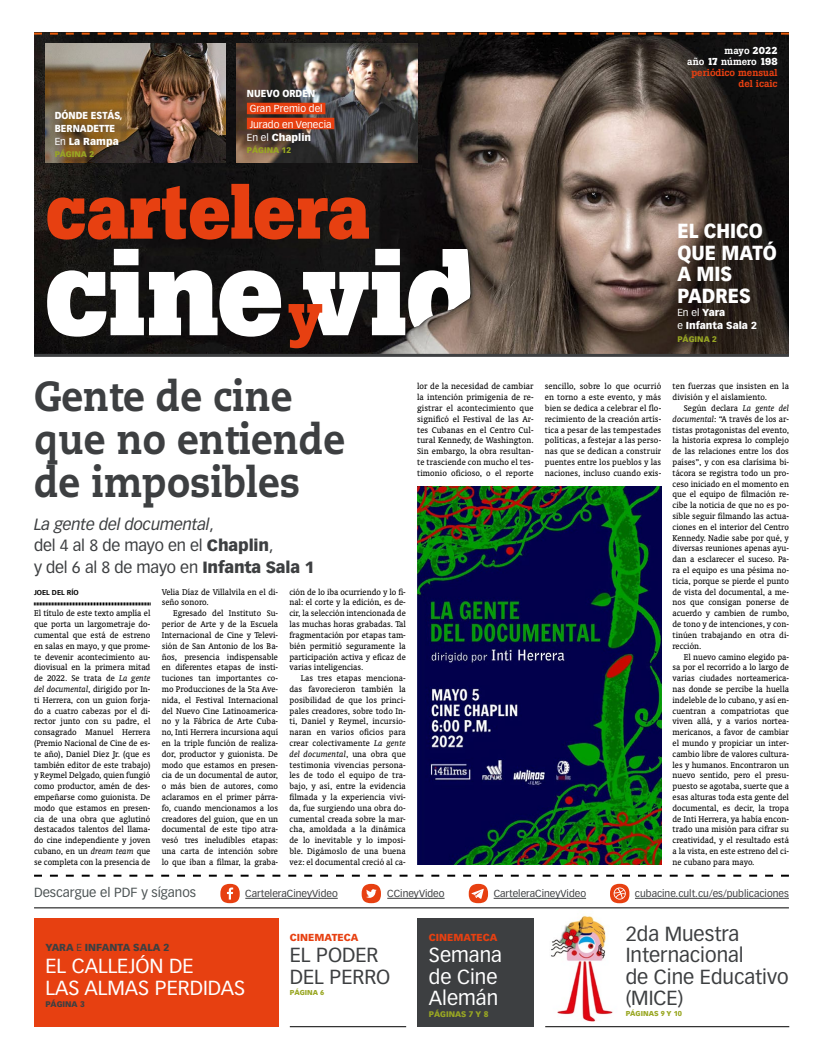
<style>
.page{position:relative;width:823px;height:1061px;background:#fff}
.page>*{position:absolute;margin:0;border:0;box-sizing:border-box;transform-origin:0 0}
.t1{font:700 122px "Boton";letter-spacing:-.01em;color:#fff}
.t2{font:700 77.6px "Boton";letter-spacing:-.005em;color:#e74011}
.t3{font:800 42px/43.2px "Caecilia";color:#3d3f41;scale:.9 1}
.t4{font:20px/21.6px "Vectora LH";color:#3d3f41}
.t5{font:20px/21.6px "Vectora LH";color:#fff}
.t6{font:900 20px/21.6px "Vectora LH";color:#fff;scale:.9 1}
.t7{font:16px/21.6px "Vectora LH";letter-spacing:-.01em;color:#3d3f41}
.t8{font:13px "Vectora LH";color:#4c5354}
.t9{font:10px "Vectora LH";color:#3d3f41}
.t10{font:900 10px/13px "Vectora LH";color:#fff;scale:.9 1}
.t11{font:900 10px/13px "Vectora LH";color:#fff}
.t12{font:10px/15px "Vectora LH";color:#fff}
.t13{font:500 10px/10.8px "Boton";color:#e74011;text-align:right}
.t14{font:500 10px/10.8px "Boton";color:#fff;text-align:right}
.t15{font:900 10px "Vectora LH";color:#e74011}
.t16{font:900 10px "Vectora LH";color:#3d3f41}
.t17{font:9.4px/10.8px "Oranda BT";color:#000;text-align:justify}
.t18{font:900 8px "Vectora LH";color:#99a723}
.t19{font:900 8px "Vectora LH";color:#3d3f41}
.t20{font:900 7px "Vectora LH";color:#99a723}
.t21{font:700 7px "Vectora LH";color:#000}
.s1{font-weight:700}
.s2{font-weight:400}
.s3{font-size:60px;color:#e74011}
.s4{font-style:italic}
.s5{font-weight:900}
</style>
<div class="page">
<img style="left:537px;top:903px;width:92px;height:119px">
<img style="left:34px;top:35px;width:754px;height:319px">
<svg style="left:34px;top:33px;width:754px;height:2px;background:#6b300e"></svg>
<svg style="left:34px;top:602px;width:117px;height:3px"></svg>
<hr style="left:34px;top:354px;width:754px;height:3px;background:#3d3f41">
<hr style="left:34px;top:907px;width:754px;height:1px;background:#000">
<svg style="left:34px;top:874px;width:754px;height:2px"></svg>
<hr style="left:289px;top:1026px;width:117px;height:1px;background:#000">
<img style="left:237px;top:43px;width:180px;height:119px">
<div style="left:247px;top:103px;width:78px;height:11px;background:#e74011"></div>
<div style="left:247px;top:118px;width:87px;height:11px;background:#e74011"></div>
<img style="left:45px;top:43px;width:180px;height:119px">
<hr style="left:493px;top:897px;width:92px;height:1px;background:#3d3f41">
<svg style="left:468px;top:883px;width:20px;height:19px"></svg>
<hr style="left:634px;top:897px;width:154px;height:1px;background:#3d3f41">
<svg style="left:610px;top:883px;width:19px;height:20px"></svg>
<hr style="left:387px;top:897px;width:57px;height:1px;background:#3d3f41">
<svg style="left:361px;top:883px;width:20px;height:19px"></svg>
<hr style="left:245px;top:897px;width:92px;height:1px;background:#3d3f41">
<svg style="left:220px;top:883px;width:19px;height:19px"></svg>
<hr style="left:545px;top:1026px;width:243px;height:1px;background:#000">
<img style="left:417px;top:486px;width:243px;height:378px">
<div style="left:34px;top:918px;width:244px;height:108px;background:#e74011"></div>
<div style="left:417px;top:918px;width:116px;height:108px;background:#3d3f41"></div>
<img style="left:380px;top:212px;width:288px;height:140px">
<p class="t14" style="left:686px;top:45px;width:92px">mayo <span class="s1">2022<br></span>año <span class="s1">17</span> número <span class="s1">198</span></p>
<p class="t10" style="left:55px;top:109px;width:77px">DÓNDE ESTÁS,<br>BERNADETTE<br><span class="s2">En</span> La Rampa</p>
<p class="t18" style="left:55px;top:149px;width:41px">PÁGINA 2</p>
<p class="t10" style="left:247px;top:87px;width:77px">NUEVO ORDEN</p>
<p class="t12" style="left:249px;top:101px;width:83px">Gran Premio del<br>Jurado en Venecia</p>
<p class="t11" style="left:247px;top:130px;width:66px"><span class="s2">En el</span> Chaplin</p>
<p class="t18" style="left:247px;top:145px;width:46px">PÁGINA 12</p>
<h2 class="t2" style="left:45px;top:165px;width:326px">cartelera</h2>
<h1 class="t1" style="left:44px;top:220px;width:570px">cine<span class="s3">y</span>video</h1>
<p class="t13" style="left:691px;top:67px;width:88px">periódico mensual del icaic</p>
<h3 class="t6" style="left:677px;top:220px;width:112px">EL CHICO<br>QUE MATÓ<br>A MIS<br>PADRES</h3>
<p class="t11" style="left:677px;top:305px;width:81px"><span class="s2">En el</span> Yara<br><span class="s2">e</span> Infanta Sala 2</p>
<p class="t18" style="left:677px;top:334px;width:41px">PÁGINA 2</p>
<h3 class="t3" style="left:34px;top:374px;width:347px">Gente de cine que no entiende de imposibles</h3>
<h3 class="t7" style="left:34px;top:513px;width:281px"><span class="s4">La gente del documental</span>,<br>del 4 al 8 de mayo en el <span class="s5">Chaplin</span>,<br>y del 6 al 8 de mayo en <span class="s5">Infanta Sala 1</span></h3>
<p class="t21" style="left:34px;top:587px;width:46px">JOEL DEL RÍO</p>
<p class="t17" style="left:34px;top:607px;width:118px">El título de este texto amplía el que porta un largometraje do&shy;cumental que está de estreno en salas en mayo, y que prome&shy;te devenir acontecimiento au&shy;diovisual en la primera mitad de 2022. Se trata de <span class="s4">La gente del documental</span>, dirigido por In&shy;ti Herrera, con un guion forja&shy;do a cuatro cabezas por el di&shy;rector junto con su padre, el consagrado Manuel Herrera (Premio Nacional de Cine de es&shy;te año), Daniel Diez Jr. (que es también editor de este trabajo) y Reymel Delgado, quien fungió como productor, amén de des&shy;empeñarse como guionista. De modo que estamos en presen&shy;cia de una obra que aglutinó destacados talentos del llama&shy;do cine independiente y joven cubano, en un <span class="s4">dream team</span> que se completa con la presencia de</p>
<p class="t17" style="left:162px;top:586px;width:118px">Velia Díaz de Villalvila en el di&shy;seño sonoro.</p>
<p class="t17" style="left:162px;top:607px;width:118px;text-indent:11px">Egresado del Instituto Su&shy;perior de Arte y de la Escuela Internacional de Cine y Televi&shy;sión de San Antonio de los Ba&shy;ños, presencia indispensable en diferentes etapas de insti&shy;tuciones tan importantes co&shy;mo Producciones de la 5ta Ave&shy;nida, el Festival Internacional del Nuevo Cine Latinoamerica&shy;no y la Fábrica de Arte Cuba&shy;no, Inti Herrera incursiona aquí en la triple función de realiza&shy;dor, productor y guionista. De modo que estamos en presen&shy;cia de un documental de autor, o más bien de autores, como aclaramos en el primer párra&shy;fo, cuando mencionamos a los creadores del guion, que en un documental de este tipo atra&shy;vesó tres ineludibles etapas: una carta de intención sobre lo que iban a filmar, la graba-</p>
<p class="t17" style="left:289px;top:586px;width:118px">ción de lo iba ocurriendo y lo fi&shy;nal: el corte y la edición, es de&shy;cir, la selección intencionada de las muchas horas grabadas. Tal fragmentación por etapas tam&shy;bién permitió seguramente la participación activa y eficaz de varias inteligencias.</p>
<p class="t17" style="left:289px;top:672px;width:118px;text-indent:11px">Las tres etapas menciona&shy;das favorecieron también la posibilidad de que los princi&shy;pales creadores, sobre todo In&shy;ti, Daniel y Reymel, incursio&shy;naran en varios oficios para crear colectivamente <span class="s4">La gente del documental</span>, una obra que testimonia vivencias persona&shy;les de todo el equipo de tra&shy;bajo, y así, entre la evidencia filmada y la experiencia vivi&shy;da, fue surgiendo una obra do&shy;cumental creada sobre la mar&shy;cha, amoldada a la dinámica de lo inevitable y lo imposi&shy;ble. Digámoslo de una buena vez: el documental creció al ca-</p>
<p class="t17" style="left:417px;top:381px;width:118px">lor de la necesidad de cambiar la intención primigenia de re&shy;gistrar el acontecimiento que significó el Festival de las Ar&shy;tes Cubanas en el Centro Cul&shy;tural Kennedy, de Washington.<br>Sin embargo, la obra resultan&shy;te trasciende con mucho el tes&shy;timonio oficioso, o el reporte</p>
<p class="t17" style="left:544px;top:381px;width:118px">sencillo, sobre lo que ocurrió en torno a este evento, y más bien se dedica a celebrar el flo&shy;recimiento de la creación artís&shy;tica a pesar de las tempestades políticas, a festejar a las perso&shy;nas que se dedican a construir puentes entre los pueblos y las naciones, incluso cuando exis-</p>
<p class="t17" style="left:672px;top:381px;width:118px">ten fuerzas que insisten en la división y el aislamiento.</p>
<p class="t17" style="left:672px;top:402px;width:118px;text-indent:11px">Según declara <span class="s4">La gente del documental</span>: “A través de los ar&shy;tistas protagonistas del evento, la historia expresa lo complejo de las relaciones entre los dos países”, y con esa clarísima bi&shy;tácora se registra todo un pro&shy;ceso iniciado en el momento en que el equipo de filmación re&shy;cibe la noticia de que no es po&shy;sible seguir filmando las actua&shy;ciones en el interior del Centro Kennedy. Nadie sabe por qué, y diversas reuniones apenas ayu&shy;dan a esclarecer el suceso. Pa&shy;ra el equipo es una pésima no&shy;ticia, porque se pierde el punto de vista del documental, a me&shy;nos que consigan ponerse de acuerdo y cambien de rumbo, de tono y de intenciones, y con&shy;tinúen trabajando en otra di&shy;rección.</p>
<p class="t17" style="left:672px;top:651px;width:118px;text-indent:11px">El nuevo camino elegido pa&shy;sa por el recorrido a lo largo de varias ciudades norteamerica&shy;nas donde se percibe la huella indeleble de lo cubano, y así en&shy;cuentran a compatriotas que viven allá, y a varios nortea&shy;mericanos, a favor de cambiar el mundo y propiciar un inter&shy;cambio libre de valores cultura&shy;les y humanos. Encontraron un nuevo sentido, pero el presu&shy;puesto se agotaba, suerte que a esas alturas toda esta gente del documental, es decir, la tropa de Inti Herrera, ya había encon&shy;trado una misión para cifrar su creatividad, y el resultado está a la vista, en este estreno del ci&shy;ne cubano para mayo.</p>
<h3 class="t8" style="left:34px;top:884px;width:163px">Descargue el PDF y síganos</h3>
<p class="t9" style="left:245px;top:887px;width:94px">CarteleraCineyVideo</p>
<p class="t9" style="left:387px;top:887px;width:59px">CCineyVideo</p>
<p class="t9" style="left:493px;top:887px;width:94px">CarteleraCineyVideo</p>
<p class="t9" style="left:634px;top:887px;width:155px">cubacine.cult.cu/es/publicaciones</p>
<p class="t16" style="left:45px;top:941px;width:125px">YARA <span class="s2">E</span> INFANTA SALA 2</p>
<h3 class="t5" style="left:45px;top:954px;width:201px">EL CALLEJÓN DE<br>LAS ALMAS PERDIDAS</h3>
<p class="t19" style="left:45px;top:998px;width:41px">PÁGINA 3</p>
<p class="t15" style="left:289px;top:930px;width:70px">CINEMATECA</p>
<h3 class="t4" style="left:289px;top:944px;width:102px">EL PODER<br>DEL PERRO</h3>
<p class="t20" style="left:289px;top:987px;width:36px">PÁGINA 6</p>
<p class="t15" style="left:428px;top:930px;width:70px">CINEMATECA</p>
<h3 class="t5" style="left:428px;top:944px;width:74px">Semana de Cine<br>Alemán</h3>
<p class="t18" style="left:428px;top:1009px;width:61px">PÁGINAS 7 Y 8</p>
<h3 class="t4" style="left:625px;top:922px;width:164px">2da Muestra<br>Internacional<br>de Cine Educativo (MICE)</h3>
<p class="t20" style="left:625px;top:1009px;width:58px">PÁGINAS 9 Y 10</p>
</div>
